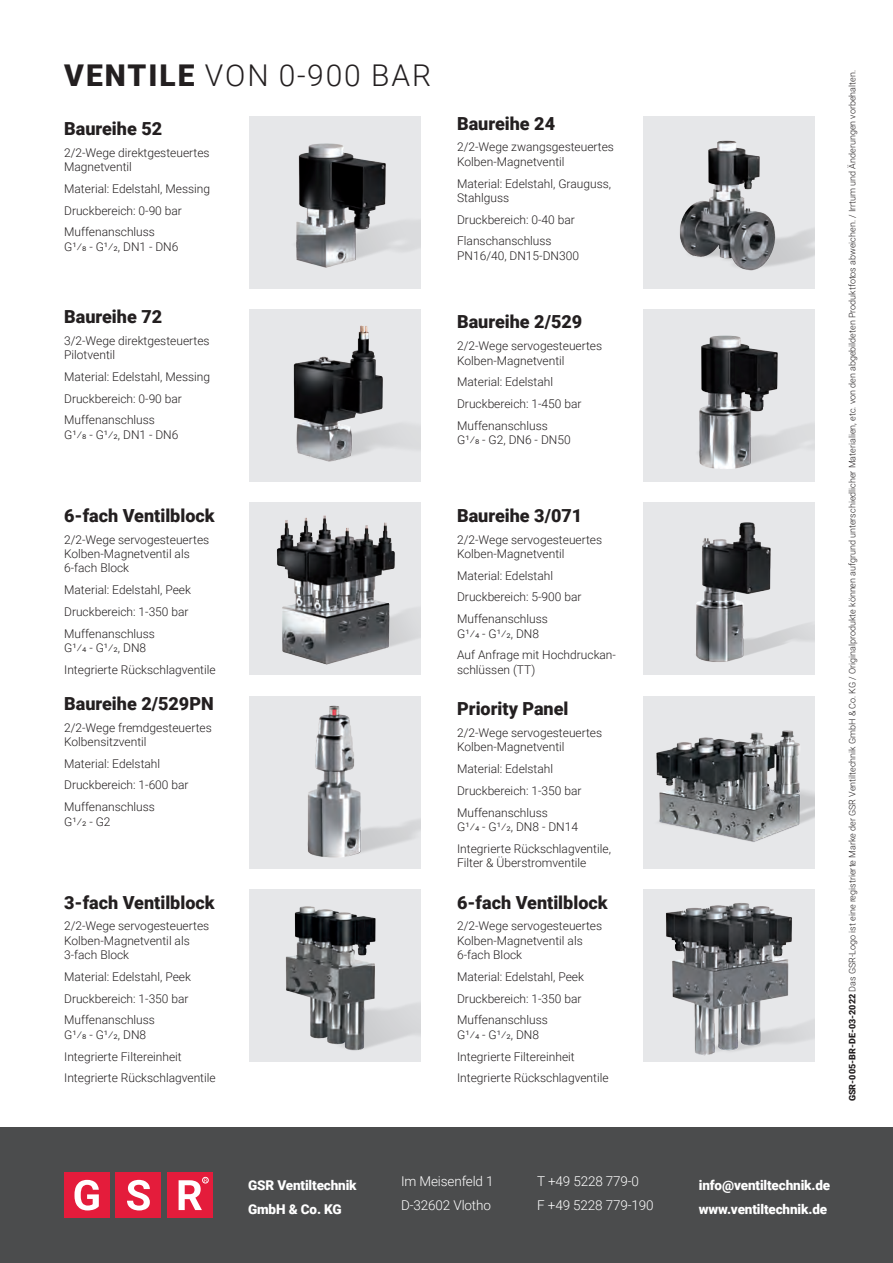
<style>
.page{position:relative;width:893px;height:1263px;background:#fff}
.page>*{position:absolute;margin:0;border:0;box-sizing:border-box;transform-origin:0 0}
.t1{font:300 30px "Roboto";letter-spacing:.065em;color:#231f20}
.t2{font:900 18px "Roboto";color:#231f20}
.t3{font:900 13.5px/24px "Roboto";letter-spacing:-.01em;color:#fff}
.t4{font:300 13.5px/24px "Roboto";letter-spacing:-.01em;color:#fff}
.t5{font:300 12px/21.8px "Roboto";color:#231f20}
.t6{font:300 9px "Roboto";color:#231f20}
.s1{font-weight:900}
</style>
<div class="page">
<div style="left:0;top:1127px;width:893px;height:136px;background:#4b4c4d"></div>
<img style="left:250px;top:116px;width:171px;height:172px">
<img style="left:250px;top:309px;width:171px;height:173px">
<img style="left:250px;top:696px;width:171px;height:172px">
<img style="left:250px;top:503px;width:171px;height:170px">
<img style="left:250px;top:890px;width:171px;height:172px">
<div style="left:643px;top:116px;width:171px;height:172px;background:#e6e7e9"></div>
<img style="left:680px;top:140px;width:134px;height:131px">
<img style="left:643px;top:309px;width:171px;height:173px">
<img style="left:643px;top:890px;width:171px;height:172px">
<img style="left:643px;top:503px;width:171px;height:172px">
<div style="left:643px;top:696px;width:171px;height:172px;background:#e6e7e9"></div>
<img style="left:656px;top:730px;width:158px;height:112px">
<div style="left:64px;top:1173px;width:45px;height:45px;background:#e41c3b"></div>
<svg style="left:75px;top:1180px;width:24px;height:30px"></svg>
<div style="left:116px;top:1173px;width:45px;height:45px;background:#e41c3b"></div>
<svg style="left:127px;top:1180px;width:23px;height:30px"></svg>
<div style="left:168px;top:1173px;width:45px;height:45px;background:#e41c3b"></div>
<svg style="left:179px;top:1177px;width:29px;height:33px"></svg>
<h1 class="t1" style="left:64px;top:55px;width:368px"><span class="s1">VENTILE</span> VON 0-900 BAR</h1>
<h2 class="t2" style="left:64px;top:116px;width:100px">Baureihe 52</h2>
<p class="t5" style="left:64px;top:145px;width:147px;line-height:14.4px">2/2-Wege direktgesteuertes<br>Magnetventil</p>
<p class="t5" style="left:64px;top:177px;width:147px">Material: Edelstahl, Messing<br>Druckbereich: 0-90 bar<br>Muffenanschluss</p>
<p class="t5" style="left:64px;top:235px;width:116px">G1/8 - G1/2, DN1 - DN6</p>
<h2 class="t2" style="left:64px;top:304px;width:100px">Baureihe 72</h2>
<p class="t5" style="left:64px;top:333px;width:147px;line-height:14.4px">3/2-Wege direktgesteuertes<br>Pilotventil</p>
<p class="t5" style="left:64px;top:365px;width:147px">Material: Edelstahl, Messing<br>Druckbereich: 0-90 bar<br>Muffenanschluss</p>
<p class="t5" style="left:64px;top:423px;width:116px">G1/8 - G1/2, DN1 - DN6</p>
<h2 class="t2" style="left:64px;top:503px;width:152px">6-fach Ventilblock</h2>
<p class="t5" style="left:64px;top:532px;width:147px;line-height:14.4px">2/2-Wege servogesteuertes<br>Kolben-Magnetventil als<br>6-fach Block</p>
<p class="t5" style="left:64px;top:578px;width:128px">Material: Edelstahl, Peek<br>Druckbereich: 1-350 bar<br>Muffenanschluss</p>
<p class="t5" style="left:64px;top:636px;width:153px">G1/4 - G1/2, DN8<br>Integrierte Rückschlagventile</p>
<h2 class="t2" style="left:64px;top:691px;width:151px">Baureihe 2/529PN</h2>
<p class="t5" style="left:64px;top:720px;width:149px;line-height:14.4px">2/2-Wege fremdgesteuertes<br>Kolbensitzventil</p>
<p class="t5" style="left:64px;top:752px;width:126px">Material: Edelstahl<br>Druckbereich: 1-600 bar<br>Muffenanschluss</p>
<p class="t5" style="left:64px;top:810px;width:48px">G1/2 - G2</p>
<h2 class="t2" style="left:64px;top:889px;width:152px">3-fach Ventilblock</h2>
<p class="t5" style="left:64px;top:918px;width:147px;line-height:14.4px">2/2-Wege servogesteuertes<br>Kolben-Magnetventil als<br>3-fach Block</p>
<p class="t5" style="left:64px;top:965px;width:128px">Material: Edelstahl, Peek<br>Druckbereich: 1-350 bar<br>Muffenanschluss</p>
<p class="t5" style="left:64px;top:1023px;width:153px">G1/8 - G1/2, DN8<br>Integrierte Filtereinheit<br>Integrierte Rückschlagventile</p>
<h2 class="t2" style="left:457px;top:111px;width:100px">Baureihe 24</h2>
<p class="t5" style="left:457px;top:139px;width:158px;line-height:14.4px">2/2-Wege zwangsgesteuertes<br>Kolben-Magnetventil</p>
<p class="t5" style="left:457px;top:176px;width:155px;line-height:14.4px">Material: Edelstahl, Grauguss,<br>Stahlguss</p>
<p class="t5" style="left:457px;top:208px;width:119px">Druckbereich: 0-40 bar<br>Flanschanschluss</p>
<p class="t5" style="left:457px;top:244px;width:123px">PN16/40, DN15-DN300</p>
<h2 class="t2" style="left:457px;top:309px;width:127px">Baureihe 2/529</h2>
<p class="t5" style="left:457px;top:338px;width:147px;line-height:14.4px">2/2-Wege servogesteuertes<br>Kolben-Magnetventil</p>
<p class="t5" style="left:457px;top:371px;width:126px">Material: Edelstahl<br>Druckbereich: 1-450 bar<br>Muffenanschluss</p>
<p class="t5" style="left:457px;top:429px;width:115px">G1/8 - G2, DN6 - DN50</p>
<h2 class="t2" style="left:457px;top:503px;width:127px">Baureihe 3/071</h2>
<p class="t5" style="left:457px;top:532px;width:147px;line-height:14.4px">2/2-Wege servogesteuertes<br>Kolben-Magnetventil</p>
<p class="t5" style="left:457px;top:564px;width:126px">Material: Edelstahl<br>Druckbereich: 5-900 bar<br>Muffenanschluss</p>
<p class="t5" style="left:457px;top:622px;width:160px">G1/4 - G1/2, DN8<br>Auf Anfrage mit Hochdruckan-</p>
<p class="t5" style="left:457px;top:658px;width:80px">schlüssen (TT)</p>
<h2 class="t2" style="left:457px;top:696px;width:113px">Priority Panel</h2>
<p class="t5" style="left:457px;top:725px;width:147px;line-height:14.4px">2/2-Wege servogesteuertes<br>Kolben-Magnetventil</p>
<p class="t5" style="left:457px;top:757px;width:126px">Material: Edelstahl<br>Druckbereich: 1-350 bar<br>Muffenanschluss</p>
<p class="t5" style="left:457px;top:815px;width:155px">G1/4 - G1/2, DN8 - DN14<br>Integrierte Rückschlagventile,</p>
<p class="t5" style="left:457px;top:851px;width:131px">Filter &amp; Überstromventile</p>
<h2 class="t2" style="left:457px;top:889px;width:152px">6-fach Ventilblock</h2>
<p class="t5" style="left:457px;top:918px;width:147px;line-height:14.4px">2/2-Wege servogesteuertes<br>Kolben-Magnetventil als<br>6-fach Block</p>
<p class="t5" style="left:457px;top:965px;width:128px">Material: Edelstahl, Peek<br>Druckbereich: 1-350 bar<br>Muffenanschluss</p>
<p class="t5" style="left:457px;top:1023px;width:153px">G1/4 - G1/2, DN8<br>Integrierte Filtereinheit<br>Integrierte Rückschlagventile</p>
<p class="t6" style="left:846px;top:1101px;width:1033px;rotate:-90deg"><span class="s1">GSR-005-BR-DE-03-2022</span> Das GSR-Logo ist eine registrierte Marke der GSR Ventiltechnik GmbH &amp; Co. KG / Originalprodukte können aufgrund unterschiedlicher Materialien, etc. von den abgebildeten Produktfotos abweichen. / Irrtum und Änderungen vorbehalten.</p>
<p class="t3" style="left:248px;top:1173px;width:110px">GSR Ventiltechnik<br>GmbH &amp; Co. KG</p>
<p class="t4" style="left:401px;top:1169px;width:94px">Im Meisenfeld 1<br>D-32602 Vlotho</p>
<p class="t4" style="left:537px;top:1169px;width:118px">T +49 5228 779-0<br>F +49 5228 779-190</p>
<p class="t3" style="left:699px;top:1173px;width:133px">info@ventiltechnik.de www.ventiltechnik.de</p>
</div>
